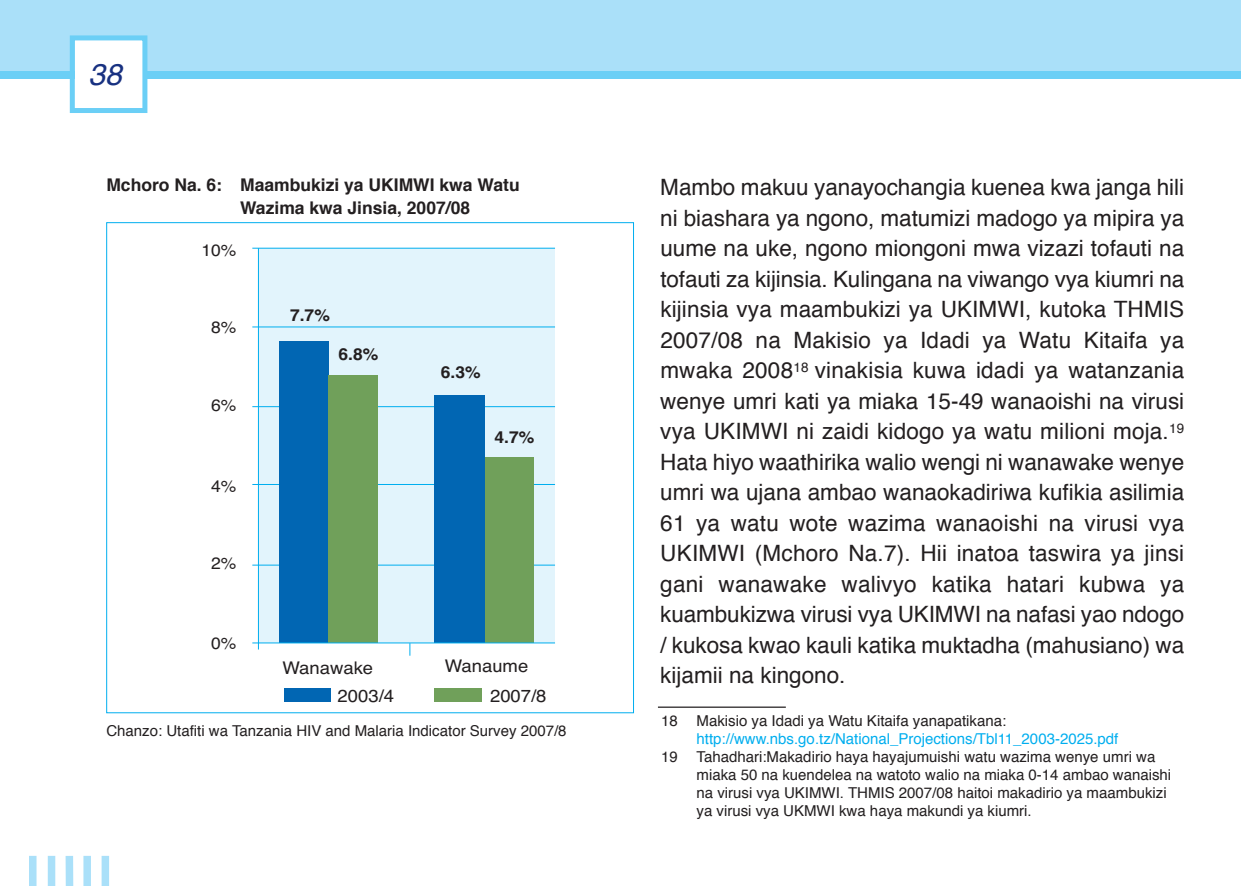
<style>
.page{position:relative;width:1241px;height:886px;background:#fff}
.page>*{position:absolute;margin:0;border:0;box-sizing:border-box;transform-origin:0 0}
.t1{font:italic 30px "Helvetica";color:#183181}
.t2{font:22.5px/30.5px "Helvetica";color:#231f20;text-align:justify}
.t3{font:700 17.5px/22.5px "Helvetica";color:#231f20}
.t4{font:17.5px "Helvetica";color:#231f20;scale:1.06 1}
.t5{font:700 16.5px "Helvetica";color:#231f20;scale:1.06 1}
.t6{font:16.5px "Helvetica";color:#231f20;scale:1.06 1}
.t7{font:15px/18px "Helvetica";color:#231f20}
.t8{font:15px "Helvetica";color:#00aeef}
</style>
<div class="page">
<div style="left:0;top:0;width:1240px;height:78px;background:#aae0f9"></div>
<div style="left:29px;top:856px;width:7px;height:30px;background:#aae0f9"></div>
<div style="left:48px;top:856px;width:7px;height:30px;background:#aae0f9"></div>
<div style="left:66px;top:856px;width:7px;height:30px;background:#aae0f9"></div>
<div style="left:83px;top:856px;width:8px;height:30px;background:#aae0f9"></div>
<div style="left:102px;top:856px;width:7px;height:30px;background:#aae0f9"></div>
<div style="left:0;top:71px;width:1240px;height:7px;background:#6bcff6"></div>
<div style="left:75px;top:40px;width:67px;height:68px;background:#fff"></div>
<div style="left:70px;top:35px;width:77px;height:78px;border:5px solid #6bcff6"></div>
<div style="left:258px;top:248px;width:297px;height:395px;background:#e2f4fc"></div>
<div style="left:284px;top:689px;width:46px;height:13px;background:#0166b3"></div>
<div style="left:434px;top:689px;width:47px;height:13px;background:#70a05a"></div>
<hr style="left:252px;top:248px;width:303px;height:1px;background:#00aeef">
<hr style="left:252px;top:326px;width:303px;height:1px;background:#00aeef">
<hr style="left:252px;top:406px;width:303px;height:1px;background:#00aeef">
<hr style="left:258px;top:248px;width:1px;height:401px;background:#00aeef">
<hr style="left:252px;top:484px;width:303px;height:1px;background:#00aeef">
<hr style="left:252px;top:565px;width:303px;height:1px;background:#00aeef">
<div style="left:278px;top:341px;width:50px;height:302px;background:#0166b3"></div>
<div style="left:328px;top:376px;width:50px;height:267px;background:#70a05a"></div>
<div style="left:483px;top:457px;width:51px;height:186px;background:#70a05a"></div>
<div style="left:434px;top:395px;width:51px;height:248px;background:#0166b3"></div>
<svg style="left:409px;top:643px;width:1px;height:13px"></svg>
<hr style="left:252px;top:642px;width:303px;height:1px;background:#00aeef">
<hr style="left:658px;top:706px;width:127px;height:2px;background:#231f20">
<h1 class="t1" style="left:88px;top:62px;width:41px">38</h1>
<p class="t3" style="left:240px;top:175px;width:281px;text-indent:-134px">Mchoro Na. 6: Maambukizi ya UKIMWI kwa Watu<br>Wazima kwa Jinsia, 2007/08</p>
<p class="t2" style="left:660px;top:174px;width:525px">Mambo makuu yanayochangia kuenea kwa janga hili ni biashara ya ngono, matumizi madogo ya mipira ya uume na uke, ngono miongoni mwa vizazi tofauti na tofauti za kijinsia. Kulingana na viwango vya kiumri na kijinsia vya maambukizi ya UKIMWI, kutoka THMIS 2007/08 na Makisio ya Idadi ya Watu Kitaifa ya mwaka 2008<sup>18</sup> vinakisia kuwa idadi ya watanzania wenye umri kati ya miaka 15-49 wanaoishi na virusi vya UKIMWI ni zaidi kidogo ya watu milioni moja.<sup>19<br></sup>Hata hiyo waathirika walio wengi ni wanawake wenye umri wa ujana ambao wanaokadiriwa kufikia asilimia 61 ya watu wote wazima wanaoishi na virusi vya UKIMWI (Mchoro Na.7). Hii inatoa taswira ya jinsi gani wanawake walivyo katika hatari kubwa ya kuambukizwa virusi vya UKIMWI na nafasi yao ndogo / kukosa kwao kauli katika muktadha (mahusiano) wa kijamii na kingono.</p>
<p class="t7" style="left:661px;top:712px;width:18px">18</p>
<p class="t7" style="left:696px;top:712px;width:311px">Makisio ya Idadi ya Watu Kitaifa yanapatikana:</p>
<p class="t8" style="left:696px;top:732px;width:423px">http://www.nbs.go.tz/National_Projections/Tbl11_2003-2025.pdf</p>
<p class="t7" style="left:661px;top:748px;width:18px">19</p>
<p class="t7" style="left:696px;top:748px;width:476px">Tahadhari:Makadirio haya hayajumuishi watu wazima wenye umri wa miaka 50 na kuendelea na watoto walio na miaka 0-14 ambao wanaishi na virusi vya UKIMWI. THMIS 2007/08 haitoi makadirio ya maambukizi ya virusi vya UKMWI kwa haya makundi ya kiumri.</p>
<p class="t6" style="left:201px;top:236px;width:35px">10%</p>
<p class="t5" style="left:290px;top:301px;width:39px">7.7%</p>
<p class="t6" style="left:211px;top:314px;width:25px">8%</p>
<p class="t5" style="left:338px;top:339px;width:39px">6.8%</p>
<p class="t5" style="left:440px;top:358px;width:39px">6.3%</p>
<p class="t6" style="left:211px;top:391px;width:25px">6%</p>
<p class="t5" style="left:494px;top:422px;width:39px">4.7%</p>
<p class="t6" style="left:211px;top:472px;width:25px">4%</p>
<p class="t6" style="left:211px;top:549px;width:25px">2%</p>
<p class="t6" style="left:211px;top:629px;width:25px">0%</p>
<p class="t4" style="left:282px;top:652px;width:87px">Wanawake</p>
<p class="t4" style="left:444px;top:651px;width:80px">Wanaume</p>
<p class="t4" style="left:337px;top:681px;width:55px">2003/4</p>
<p class="t4" style="left:490px;top:681px;width:55px">2007/8</p>
<p class="t7" style="left:106px;top:723px;width:461px">Chanzo: Utafiti wa Tanzania HIV and Malaria Indicator Survey 2007/8</p>
</div>
